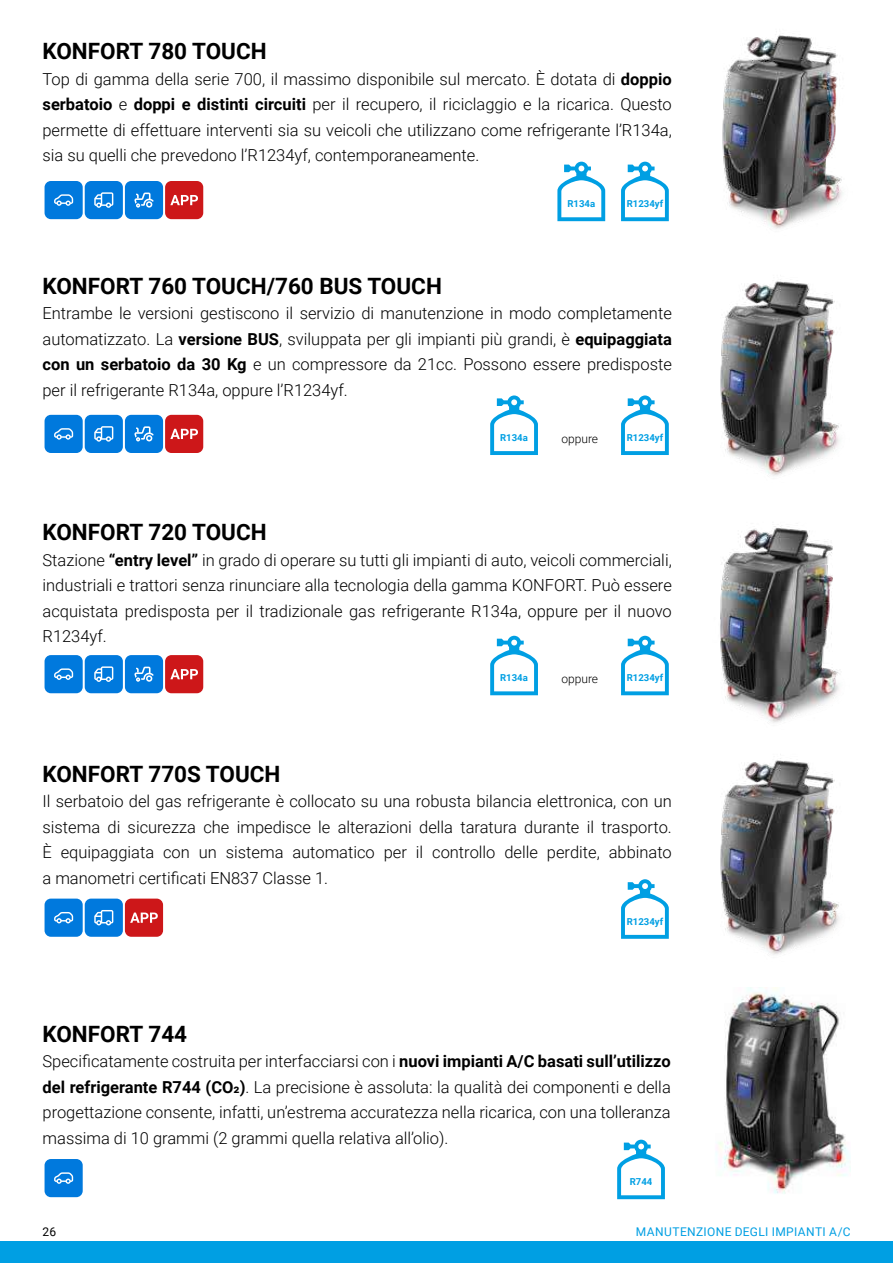
<style>
.page{position:relative;width:893px;height:1263px;background:#fff}
.page>*{position:absolute;margin:0;border:0;box-sizing:border-box;transform-origin:0 0}
.t1{font:700 22.5px "Roboto";color:#000}
.t2{font:300 16.5px/25.5px "Roboto";color:#000;text-align:justify}
.t3{font:12px "Roboto";letter-spacing:.03em;color:#009fe3}
.t4{font:300 12px "Roboto";color:#000}
.t5{font:12px "Roboto";color:#000}
.t6{font:700 9.6px "Roboto";color:#009fe3}
.s1{font-weight:700}
</style>
<div class="page">
<img style="left:720px;top:526px;width:119px;height:197px">
<img style="left:720px;top:758px;width:119px;height:197px">
<img style="left:720px;top:281px;width:120px;height:195px">
<img style="left:722px;top:35px;width:121px;height:194px">
<div style="left:0;top:1242px;width:893px;height:21px;background:#009fe3"></div>
<img style="left:716px;top:987px;width:134px;height:207px">
<svg style="left:621px;top:162px;width:48px;height:59px"></svg>
<svg style="left:557px;top:162px;width:48px;height:59px"></svg>
<div style="left:45px;top:181px;width:38px;height:38px;background:#0079dd;border-radius:6px"></div>
<svg style="left:54px;top:194px;width:19px;height:12px"></svg>
<div style="left:85px;top:181px;width:38px;height:38px;background:#0079dd;border-radius:6px"></div>
<svg style="left:94px;top:192px;width:19px;height:16px"></svg>
<div style="left:125px;top:181px;width:38px;height:38px;background:#0079dd;border-radius:6px"></div>
<svg style="left:134px;top:193px;width:20px;height:15px"></svg>
<div style="left:165px;top:181px;width:38px;height:38px;background:#cd1719;border-radius:6px"></div>
<svg style="left:170px;top:195px;width:28px;height:10px"></svg>
<svg style="left:621px;top:395px;width:48px;height:60px"></svg>
<svg style="left:490px;top:395px;width:48px;height:60px"></svg>
<div style="left:45px;top:415px;width:38px;height:38px;background:#0079dd;border-radius:6px"></div>
<svg style="left:54px;top:428px;width:19px;height:12px"></svg>
<div style="left:85px;top:415px;width:38px;height:38px;background:#0079dd;border-radius:6px"></div>
<svg style="left:94px;top:426px;width:19px;height:16px"></svg>
<div style="left:125px;top:415px;width:38px;height:38px;background:#0079dd;border-radius:6px"></div>
<svg style="left:134px;top:426px;width:20px;height:15px"></svg>
<div style="left:165px;top:415px;width:38px;height:38px;background:#cd1719;border-radius:6px"></div>
<svg style="left:170px;top:429px;width:28px;height:10px"></svg>
<svg style="left:621px;top:636px;width:48px;height:59px"></svg>
<svg style="left:490px;top:636px;width:48px;height:59px"></svg>
<div style="left:45px;top:655px;width:38px;height:38px;background:#0079dd;border-radius:6px"></div>
<svg style="left:54px;top:668px;width:19px;height:12px"></svg>
<div style="left:85px;top:655px;width:38px;height:38px;background:#0079dd;border-radius:6px"></div>
<svg style="left:94px;top:666px;width:19px;height:16px"></svg>
<div style="left:125px;top:655px;width:38px;height:38px;background:#0079dd;border-radius:6px"></div>
<svg style="left:134px;top:667px;width:20px;height:15px"></svg>
<div style="left:165px;top:655px;width:38px;height:38px;background:#cd1719;border-radius:6px"></div>
<svg style="left:170px;top:669px;width:28px;height:10px"></svg>
<div style="left:45px;top:898px;width:38px;height:39px;background:#0079dd;border-radius:6px"></div>
<svg style="left:54px;top:912px;width:19px;height:11px"></svg>
<div style="left:85px;top:898px;width:38px;height:39px;background:#0079dd;border-radius:6px"></div>
<svg style="left:94px;top:910px;width:19px;height:15px"></svg>
<div style="left:125px;top:898px;width:38px;height:39px;background:#cd1719;border-radius:6px"></div>
<svg style="left:130px;top:912px;width:28px;height:11px"></svg>
<svg style="left:621px;top:879px;width:48px;height:60px"></svg>
<svg style="left:617px;top:1140px;width:48px;height:59px"></svg>
<div style="left:45px;top:1159px;width:38px;height:38px;background:#0079dd;border-radius:6px"></div>
<svg style="left:54px;top:1172px;width:19px;height:12px"></svg>
<h1 class="t1" style="left:43px;top:36px;width:226px">KONFORT 780 TOUCH</h1>
<p class="t2" style="left:43px;top:66px;width:631px">Top di gamma della serie 700, il massimo disponibile sul mercato. È dotata di <span class="s1">doppio serbatoio</span> e <span class="s1">doppi e distinti circuiti</span> per il recupero, il riciclaggio e la ricarica. Questo permette di effettuare interventi sia su veicoli che utilizzano come refrigerante l’R134a, sia su quelli che prevedono l’R1234yf, contemporaneamente.</p>
<p class="t6" style="left:567px;top:197px;width:29px">R134a</p>
<p class="t6" style="left:627px;top:197px;width:38px">R1234yf</p>
<h1 class="t1" style="left:43px;top:270px;width:401px">KONFORT 760 TOUCH/760 BUS TOUCH</h1>
<p class="t2" style="left:43px;top:300px;width:631px">Entrambe le versioni gestiscono il servizio di manutenzione in modo completamente automatizzato. La <span class="s1">versione BUS</span>, sviluppata per gli impianti più grandi, è <span class="s1">equipaggiata con un serbatoio da 30 Kg</span> e un compressore da 21cc. Possono essere predisposte per il refrigerante R134a, oppure l’R1234yf.</p>
<p class="t6" style="left:500px;top:431px;width:29px">R134a</p>
<p class="t4" style="left:561px;top:430px;width:38px">oppure</p>
<p class="t6" style="left:627px;top:431px;width:38px">R1234yf</p>
<h1 class="t1" style="left:43px;top:517px;width:226px">KONFORT 720 TOUCH</h1>
<p class="t2" style="left:43px;top:547px;width:631px">Stazione <span class="s1">“entry level”</span> in grado di operare su tutti gli impianti di auto, veicoli commerciali, industriali e trattori senza rinunciare alla tecnologia della gamma KONFORT. Può essere acquistata predisposta per il tradizionale gas refrigerante R134a, oppure per il nuovo R1234yf.</p>
<p class="t6" style="left:500px;top:671px;width:29px">R134a</p>
<p class="t4" style="left:561px;top:671px;width:38px">oppure</p>
<p class="t6" style="left:627px;top:671px;width:38px">R1234yf</p>
<h1 class="t1" style="left:43px;top:758px;width:239px">KONFORT 770S TOUCH</h1>
<p class="t2" style="left:43px;top:788px;width:631px">Il serbatoio del gas refrigerante è collocato su una robusta bilancia elettronica, con un sistema di sicurezza che impedisce le alterazioni della taratura durante il trasporto.<br>È equipaggiata con un sistema automatico per il controllo delle perdite, abbinato a manometri certificati EN837 Classe 1.</p>
<p class="t6" style="left:627px;top:915px;width:38px">R1234yf</p>
<h1 class="t1" style="left:43px;top:1018px;width:146px">KONFORT 744</h1>
<p class="t2" style="left:43px;top:1048px;width:630px">Specificatamente costruita per interfacciarsi con i <span class="s1">nuovi impianti A/C basati sull’utilizzo del refrigerante R744 (CO2)</span>. La precisione è assoluta: la qualità dei componenti e della progettazione consente, infatti, un’estrema accuratezza nella ricarica, con una tolleranza massima di 10 grammi (2 grammi quella relativa all’olio).</p>
<p class="t5" style="left:43px;top:1223px;width:15px">26</p>
<p class="t6" style="left:630px;top:1175px;width:24px">R744</p>
<p class="t3" style="left:636px;top:1223px;width:216px">MANUTENZIONE DEGLI IMPIANTI A/C</p>
</div>
